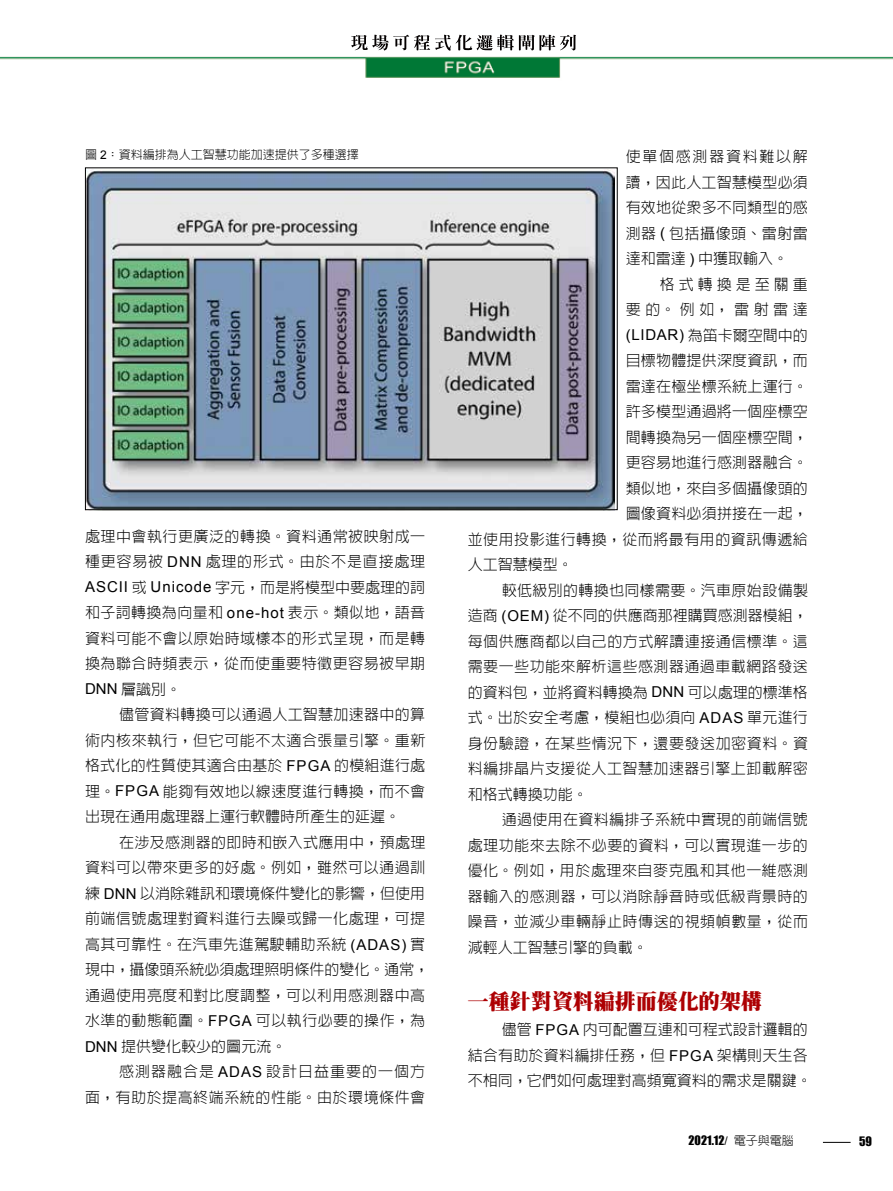
<style>
.page{position:relative;width:893px;height:1191px;background:#fff}
.page>*{position:absolute;margin:0;border:0;box-sizing:border-box;transform-origin:0 0}
.t1{font:900 21px "Inn Ming";color:#ad0003}
.t2{font:300 15px/25.5px "Lin Gothic";letter-spacing:.03em;color:#000;text-align:justify}
.t3{font:300 15px/25.5px "Lin Gothic";color:#000}
.t4{font:300 15px "Lin Gothic";letter-spacing:.27em;color:#000}
.t5{font:300 12px "Lin Gothic";color:#000}
.t6{font:12px "Impact";color:#000}
.s1{font-family:"Arial";font-weight:400}
.s2{font-family:"Arial"}
.s3{font-family:"New Gothic";font-weight:300}
</style>
<div class="page">
<img style="left:19px;top:34px;width:874px;height:44px">
<img style="left:372px;top:35px;width:133px;height:16px">
<svg style="left:823px;top:1142px;width:28px;height:1px"></svg>
<img style="left:0;top:56px;width:19px;height:4px">
<img style="left:87px;top:169px;width:527px;height:339px">
<p class="t5" style="left:85px;top:149px;width:275px">圖 <span class="s1">2</span>：資料編排為人工智慧功能加速提供了多種選擇</p>
<p class="t2" style="left:85px;top:523px;width:342px">處理中會執行更廣泛的轉換。資料通常被映射成一種更容易被 <span class="s1">DNN</span> 處理的形式。由於不是直接處理<span class="s1">ASCII</span> 或 <span class="s1">Unicode</span> 字元，而是將模型中要處理的詞和子詞轉換為向量和 <span class="s1">one-hot</span> 表示。類似地，語音資料可能不會以原始時域樣本的形式呈現，而是轉換為聯合時頻表示，從而使重要特徵更容易被早期<span class="s1">DNN</span> 層識別。</p>
<p class="t2" style="left:85px;top:702px;width:342px;text-indent:34px">儘管資料轉換可以通過人工智慧加速器中的算術內核來執行，但它可能不太適合張量引擎。重新格式化的性質使其適合由基於 <span class="s1">FPGA</span> 的模組進行處理。<span class="s1">FPGA</span> 能夠有效地以線速度進行轉換，而不會出現在通用處理器上運行軟體時所產生的延遲。</p>
<p class="t2" style="left:85px;top:829px;width:345px;text-align:left;text-indent:34px">在涉及感測器的即時和嵌入式應用中，預處理資料可以帶來更多的好處。例如，雖然可以通過訓練 <span class="s1">DNN</span> 以消除雜訊和環境條件變化的影響，但使用前端信號處理對資料進行去噪或歸一化處理，可提高其可靠性。在汽車先進駕駛輔助系統 <span class="s1">(ADAS)</span> 實現中，攝像頭系統必須處理照明條件的變化。通常，通過使用亮度和對比度調整，可以利用感測器中高水準的動態範圍。<span class="s1">FPGA</span> 可以執行必要的操作，為<br><span class="s1">DNN</span> 提供變化較少的圖元流。</p>
<p class="t2" style="left:85px;top:1059px;width:342px;text-align:right">感測器融合是 <span class="s1">ADAS</span> 設計日益重要的一個方<br>面，有助於提高終端系統的性能。由於環境條件會</p>
<p class="t2" style="left:626px;top:144px;width:184px">使單個感測器資料難以解讀，因此人工智慧模型必須有效地從眾多不同類型的感測器 <span class="s1">(</span> 包括攝像頭、雷射雷達和雷達 <span class="s1">)</span> 中獲取輸入。</p>
<p class="t4" style="left:660px;top:276px;width:150px">格式轉換是至關重</p>
<p class="t2" style="left:626px;top:297px;width:184px">要的。例如，雷射雷達</p>
<p class="t3" style="left:626px;top:322px;width:184px"><span class="s1">(LIDAR)</span> 為笛卡爾空間中的</p>
<p class="t2" style="left:626px;top:348px;width:184px">目標物體提供深度資訊，而</p>
<p class="t2" style="left:626px;top:373px;width:184px">雷達在極坐標系統上運行。</p>
<p class="t2" style="left:626px;top:399px;width:184px">許多模型通過將一個座標空</p>
<p class="t2" style="left:626px;top:424px;width:184px">間轉換為另一個座標空間，</p>
<p class="t2" style="left:626px;top:450px;width:184px">更容易地進行感測器融合。</p>
<p class="t2" style="left:626px;top:475px;width:184px">類似地，來自多個攝像頭的</p>
<p class="t2" style="left:626px;top:501px;width:184px">圖像資料必須拼接在一起，</p>
<p class="t2" style="left:468px;top:526px;width:342px">並使用投影進行轉換，從而將最有用的資訊傳遞給</p>
<p class="t2" style="left:468px;top:552px;width:106px">人工智慧模型。</p>
<p class="t2" style="left:502px;top:577px;width:308px">較低級別的轉換也同樣需要。汽車原始設備製</p>
<p class="t3" style="left:468px;top:603px;width:342px">造商 <span class="s1">(OEM)</span> 從不同的供應商那裡購買感測器模組，</p>
<p class="t2" style="left:468px;top:628px;width:342px">每個供應商都以自己的方式解讀連接通信標準。這</p>
<p class="t2" style="left:468px;top:654px;width:342px">需要一些功能來解析這些感測器通過車載網路發送</p>
<p class="t3" style="left:468px;top:679px;width:342px">的資料包，並將資料轉換為 <span class="s1">DNN</span> 可以處理的標準格</p>
<p class="t2" style="left:468px;top:705px;width:342px">式。出於安全考慮，模組也必須向 <span class="s1">ADAS</span> 單元進行</p>
<p class="t2" style="left:468px;top:730px;width:342px">身份驗證，在某些情況下，還要發送加密資料。資</p>
<p class="t2" style="left:468px;top:756px;width:342px">料編排晶片支援從人工智慧加速器引擎上卸載解密</p>
<p class="t3" style="left:468px;top:781px;width:121px">和格式轉換功能。</p>
<p class="t2" style="left:502px;top:807px;width:308px">通過使用在資料編排子系統中實現的前端信號</p>
<p class="t2" style="left:468px;top:832px;width:342px">處理功能來去除不必要的資料，可以實現進一步的</p>
<p class="t2" style="left:468px;top:858px;width:342px">優化。例如，用於處理來自麥克風和其他一維感測</p>
<p class="t2" style="left:468px;top:883px;width:342px">器輸入的感測器，可以消除靜音時或低級背景時的</p>
<p class="t2" style="left:468px;top:909px;width:342px">噪音，並減少車輛靜止時傳送的視頻幀數量，從而</p>
<p class="t3" style="left:468px;top:934px;width:181px">減輕人工智慧引擎的負載。</p>
<h1 class="t1" style="left:468px;top:990px;width:295px">一種針對資料編排而優化的架構</h1>
<p class="t3" style="left:468px;top:1017px;width:345px;text-indent:34px">儘管 <span class="s1">FPGA</span> 內可配置互連和可程式設計邏輯的結合有助於資料編排任務，但 <span class="s1">FPGA</span> 架構則天生各不相同，它們如何處理對高頻寬資料的需求是關鍵。</p>
<p class="t6" style="left:689px;top:1131px;width:107px">2021.12<span class="s2">/</span> <span class="s3">電子與電腦</span></p>
<p class="t6" style="left:859px;top:1132px;width:14px">59</p>
</div>
